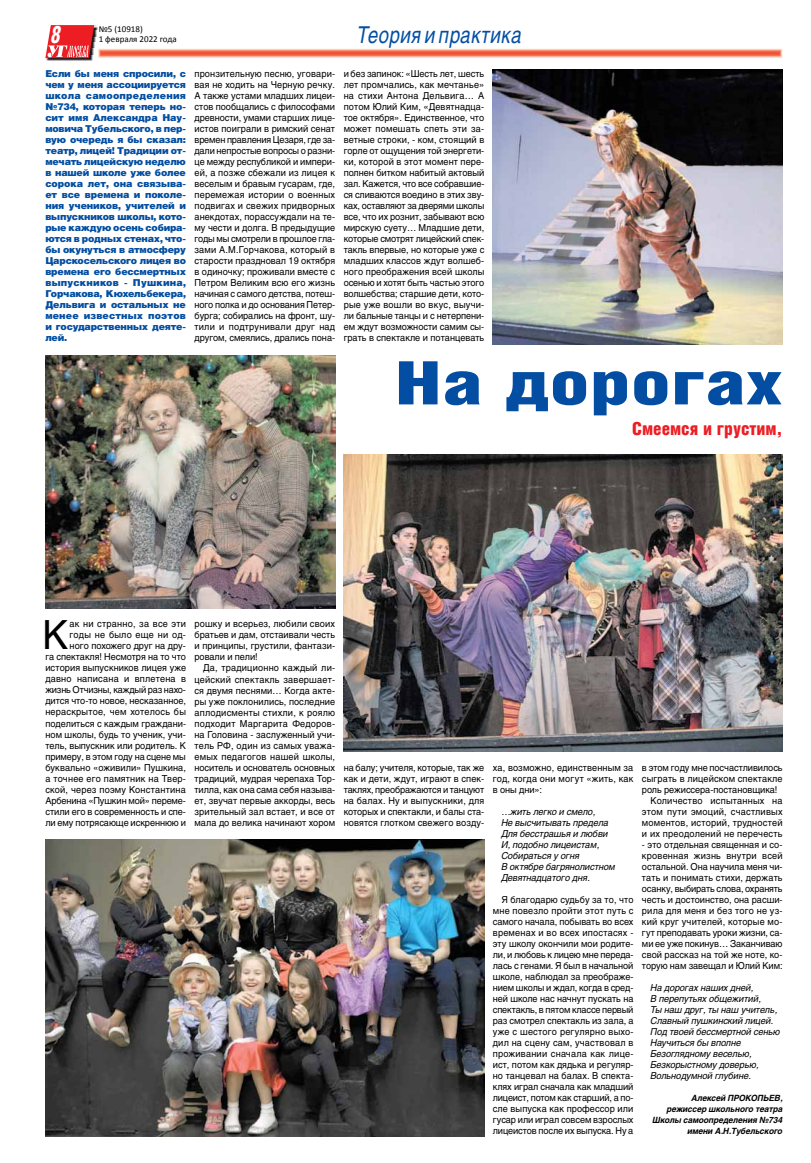
<style>
.page{position:relative;width:811px;height:1163px;background:#fff}
.page>*{position:absolute;margin:0;border:0;box-sizing:border-box;transform-origin:0 0}
.t1{font:900 60px "Helios Cond";color:#034ea2;scale:1.4 1}
.t2{font:39.8px "Helios";color:#000;scale:.96 1}
.t3{font:italic 900 24px "Helios Cond";color:#fff;scale:.8 1}
.t4{font:italic 23px "Helios";letter-spacing:.03em;color:#034ea2;scale:.8 1}
.t5{font:900 18px "Helios Cond";color:#ed1d24}
.t6{font:9.5px/11px "Helios";letter-spacing:.005em;color:#000;text-align:justify;scale:.96 1}
.t7{font:900 9.5px/11px "Helios";letter-spacing:-.015em;color:#034ea2;text-align:justify}
.t8{font:italic 9.5px/11px "Helios";letter-spacing:-.005em;color:#000;scale:.96 1}
.t9{font:9px/9.9px "Calibri";color:#000}
.t10{font:italic 700 8.5px/11px "Helios";letter-spacing:-.005em;color:#000;text-align:right;scale:.96 1}
</style>
<div class="page">
<img style="left:46px;top:58px;width:47px;height:3px">
<img style="left:94px;top:27px;width:3px;height:14px">
<svg style="left:45px;top:25px;width:49px;height:33px;background:#e84b51"></svg>
<img style="left:98px;top:48px;width:684px;height:10px">
<img style="left:45px;top:839px;width:439px;height:297px">
<img style="left:493px;top:69px;width:289px;height:275px">
<img style="left:45px;top:355px;width:290px;height:253px">
<img style="left:344px;top:454px;width:438px;height:297px">
<h3 class="t3" style="left:51px;top:21px;width:14px">8</h3>
<p class="t9" style="left:99px;top:24px;width:80px">№5 (10918)<br>1 февраля 2022 года</p>
<p class="t7" style="left:45px;top:68px;width:142px">Если бы меня спросили, с чем у меня ассоциируется школа самоопределения №734, которая теперь но&shy;сит имя Александра Нау&shy;мовича Тубельского, в пер&shy;вую очередь я бы сказал: театр, лицей! Традиции от&shy;мечать лицейскую неделю в нашей школе уже более сорока лет, она связыва&shy;ет все времена и поколе&shy;ния учеников, учителей и выпускников школы, кото&shy;рые каждую осень собира&shy;ются в родных стенах, что&shy;бы окунуться в атмосферу Царскосельского лицея во времена его бессмертных выпускников - Пушкина, Горчакова, Кюхельбекера, Дельвига и остальных не менее известных поэтов и государственных деяте&shy;лей.</p>
<h3 class="t4" style="left:357px;top:21px;width:207px">Теория и практика</h3>
<p class="t6" style="left:194px;top:68px;width:148px">пронзительную песню, уговари&shy;вая не ходить на Черную речку.<br>А также устами младших лицеи&shy;стов пообщались с философами древности, умами старших лице&shy;истов поиграли в римский сенат времен правления Цезаря, где за&shy;дали непростые вопросы о разни&shy;це между республикой и импери&shy;ей, а позже сбежали из лицея к веселым и бравым гусарам, где, перемежая истории о военных подвигах и свежих придворных анекдотах, порассуждали на те&shy;му чести и долга. В предыдущие годы мы смотрели в прошлое гла&shy;зами А.М.Горчакова, который в старости праздновал 19 октября в одиночку; проживали вместе с Петром Великим всю его жизнь начиная с самого детства, потеш&shy;ного полка и до основания Петер&shy;бурга; собирались на фронт, шу&shy;тили и подтрунивали друг над другом, смеялись, дрались пона-</p>
<p class="t6" style="left:344px;top:68px;width:148px">и без запинок: «Шесть лет, шесть лет промчались, как мечтанье» на стихи Антона Дельвига… А потом Юлий Ким, «Девятнадца&shy;тое октября». Единственное, что может помешать спеть эти за&shy;ветные строки, - ком, стоящий в горле от ощущения той энергети&shy;ки, которой в этот момент пере&shy;полнен битком набитый актовый зал. Кажется, что все собравшие&shy;ся сливаются воедино в этих зву&shy;ках, оставляют за дверями школы все, что их рознит, забывают всю мирскую суету… Младшие дети, которые смотрят лицейский спек&shy;такль впервые, но которые уже с младших классов ждут волшеб&shy;ного преображения всей школы осенью и хотят быть частью этого волшебства; старшие дети, кото&shy;рые уже вошли во вкус, выучи&shy;ли бальные танцы и с нетерпени&shy;ем ждут возможности самим сы&shy;грать в спектакле и потанцевать</p>
<h1 class="t1" style="left:395px;top:349px;width:278px">На дорогах</h1>
<h3 class="t5" style="left:632px;top:418px;width:152px">Смеемся и грустим,</h3>
<h2 class="t2" style="left:43px;top:611px;width:28px">К</h2>
<p class="t6" style="left:45px;top:618px;width:148px;text-align:right">ак ни странно, за все эти<br>годы не было еще ни од-<br>ного похожего друг на дру-<br>га спектакля! Несмотря на то что история выпускников лицея уже давно написана и вплетена в жизнь Отчизны, каждый раз нахо&shy;дится что-то новое, несказанное, нераскрытое, чем хотелось бы поделиться с каждым граждани&shy;ном школы, будь то ученик, учи&shy;тель, выпускник или родитель. К примеру, в этом году на сцене мы буквально «оживили» Пушкина, а точнее его памятник на Твер&shy;ской, через поэму Константина<br>Арбенина «Пушкин мой» переме&shy;стили его в современность и спе&shy;ли ему потрясающе искреннюю и</p>
<p class="t6" style="left:194px;top:618px;width:148px">рошку и всерьез, любили своих братьев и дам, отстаивали честь и принципы, грустили, фантази&shy;ровали и пели!</p>
<p class="t6" style="left:194px;top:662px;width:148px;text-indent:8px">Да, традиционно каждый ли&shy;цейский спектакль завершает&shy;ся двумя песнями… Когда акте&shy;ры уже поклонились, последние аплодисменты стихли, к роялю подходит Маргарита Федоров&shy;на Головина - заслуженный учи&shy;тель РФ, один из самых уважа&shy;емых педагогов нашей школы, носитель и основатель основных традиций, мудрая черепаха Тор&shy;тилла, как она сама себя называ&shy;ет, звучат первые аккорды, весь зрительный зал встает, и все от мала до велика начинают хором</p>
<p class="t6" style="left:344px;top:761px;width:148px">на балу; учителя, которые, так же как и дети, ждут, играют в спек&shy;таклях, преображаются и танцуют на балах. Ну и выпускники, для которых и спектакли, и балы ста&shy;новятся глотком свежего возду-</p>
<p class="t6" style="left:493px;top:761px;width:148px">ха, возможно, единственным за год, когда они могут «жить, как в оны дни»:</p>
<p class="t8" style="left:501px;top:805px;width:120px">…жить легко и смело,<br>Не высчитывать предела<br>Для бесстрашья и любви<br>И, подобно лицеистам,<br>Собираться у огня<br>В октябре багрянолистном<br>Девятнадцатого дня.</p>
<p class="t6" style="left:493px;top:893px;width:148px;text-indent:8px">Я благодарю судьбу за то, что мне повезло пройти этот путь с самого начала, побывать во всех временах и во всех ипостасях - эту школу окончили мои родите&shy;ли, и любовь к лицею мне переда&shy;лась с генами. Я был в начальной школе, наблюдал за преображе&shy;нием школы и ждал, когда в сред&shy;ней школе нас начнут пускать на спектакль, в пятом классе первый раз смотрел спектакль из зала, а уже с шестого регулярно выхо&shy;дил на сцену сам, участвовал в проживании сначала как лице&shy;ист, потом как дядька и регуляр&shy;но танцевал на балах. В спекта&shy;клях играл сначала как младший лицеист, потом как старший, а по&shy;сле выпуска как профессор или гусар или играл совсем взрослых лицеистов после их выпуска. Ну а</p>
<p class="t6" style="left:642px;top:761px;width:148px">в этом году мне посчастливилось</p>
<p class="t6" style="left:642px;top:772px;width:148px">сыграть в лицейском спектакле</p>
<p class="t6" style="left:642px;top:783px;width:143px">роль режиссера-постановщика!</p>
<p class="t6" style="left:650px;top:794px;width:139px">Количество испытанных на</p>
<p class="t6" style="left:642px;top:805px;width:148px">этом пути эмоций, счастливых</p>
<p class="t6" style="left:642px;top:816px;width:148px">моментов, историй, трудностей</p>
<p class="t6" style="left:642px;top:827px;width:148px">и их преодолений не перечесть</p>
<p class="t6" style="left:642px;top:838px;width:148px">- это отдельная священная и со&shy;кровенная жизнь внутри всей остальной. Она научила меня чи&shy;тать и понимать стихи, держать осанку, выбирать слова, охранять честь и достоинство, она расши&shy;рила для меня и без того не уз&shy;кий круг учителей, которые мо&shy;гут преподавать уроки жизни, са&shy;ми ее уже покинув… Заканчиваю свой рассказ на той же ноте, ко&shy;торую нам завещал и Юлий Ким:</p>
<p class="t8" style="left:650px;top:981px;width:136px">На дорогах наших дней,<br>В перепутьях общежитий,<br>Ты наш друг, ты наш учитель,<br>Славный пушкинский лицей.<br>Под твоей бессмертной сенью<br>Научиться бы вполне<br>Безоглядному веселью,<br>Безкорыстному доверью,<br>Вольнодумной глубине.</p>
<p class="t10" style="left:652px;top:1091px;width:137px">Алексей ПРОКОПЬЕВ, режиссер школьного театра<br>Школы самоопределения №734 имени А.Н.Тубельского</p>
</div>
